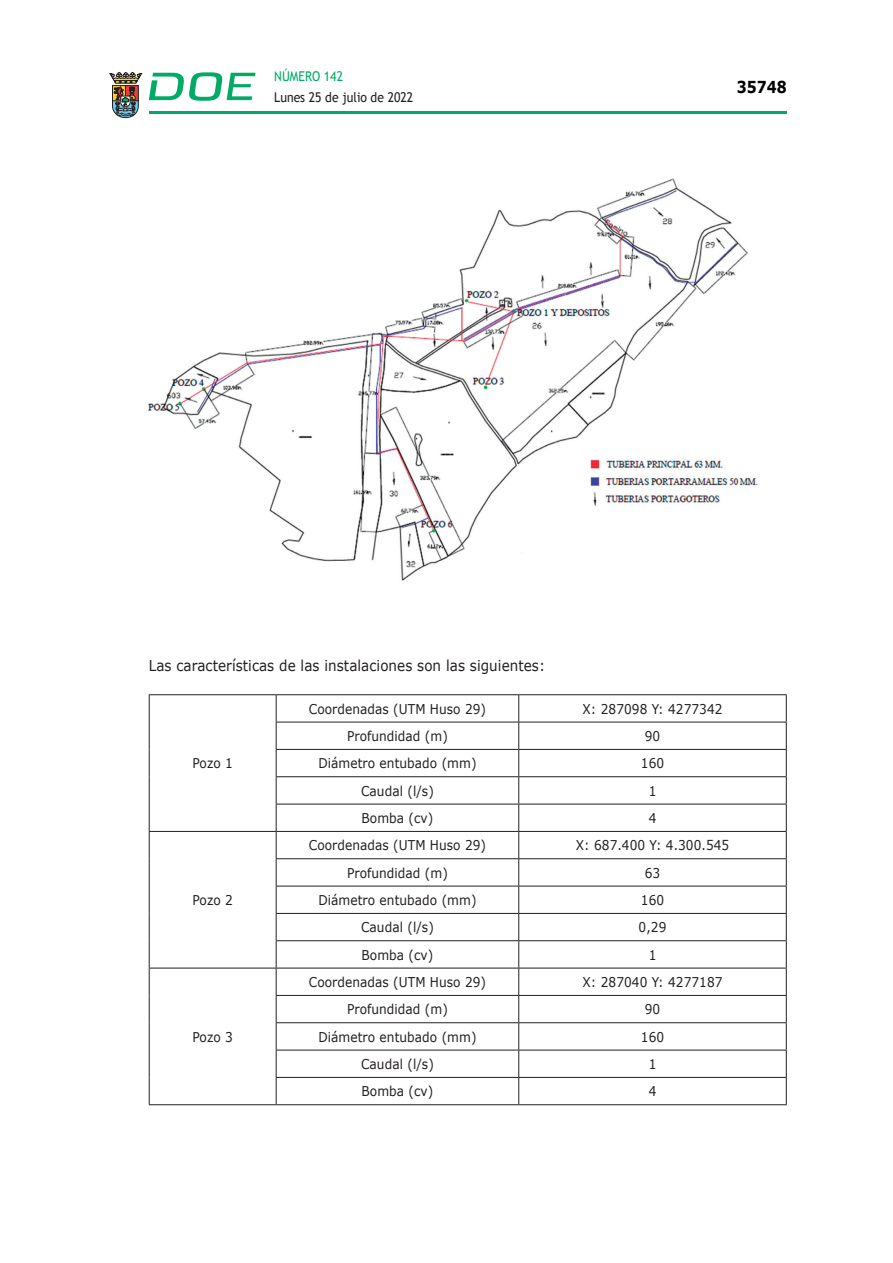
<style>
.page{position:relative;width:893px;height:1263px;background:#fff}
.page>*{position:absolute;margin:0;border:0;box-sizing:border-box;transform-origin:0 0}
.t1{font:700 16.5px "Verdana";color:#000;scale:.85 1}
.CUERPO_DE_TEXTO{font:15px "Verdana";letter-spacing:.005em;color:#231f20;scale:.9 1}
.CUERPO_DE_TEXTO-2{font:13.5px "Verdana";letter-spacing:.005em;color:#231f20;scale:.9 1}
.TABLATITULO{font:13.5px "Verdana";letter-spacing:.005em;color:#231f20;scale:.9 1}
.t2{font:13.5px "Trebuchet MS";color:#231f20;scale:.9 1}
.t3{font:13.5px "Trebuchet MS";color:#00ab67;scale:.9 1}
</style>
<div class="page">
<hr style="left:149px;top:111px;width:638px;height:3px;background:#00ab66">
<svg style="left:109px;top:72px;width:33px;height:46px"></svg>
<svg style="left:149px;top:72px;width:106px;height:29px"></svg>
<hr style="left:149px;top:694px;width:127px;height:1px;background:#231f20">
<hr style="left:276px;top:694px;width:243px;height:1px;background:#231f20">
<hr style="left:519px;top:694px;width:268px;height:1px;background:#231f20">
<hr style="left:276px;top:722px;width:243px;height:1px;background:#231f20">
<hr style="left:519px;top:722px;width:268px;height:1px;background:#231f20">
<hr style="left:276px;top:749px;width:243px;height:1px;background:#231f20">
<hr style="left:519px;top:749px;width:268px;height:1px;background:#231f20">
<hr style="left:276px;top:776px;width:243px;height:1px;background:#231f20">
<hr style="left:519px;top:776px;width:268px;height:1px;background:#231f20">
<hr style="left:276px;top:804px;width:243px;height:1px;background:#231f20">
<hr style="left:519px;top:804px;width:268px;height:1px;background:#231f20">
<hr style="left:149px;top:831px;width:127px;height:1px;background:#231f20">
<hr style="left:276px;top:831px;width:243px;height:1px;background:#231f20">
<hr style="left:519px;top:831px;width:268px;height:1px;background:#231f20">
<hr style="left:276px;top:858px;width:243px;height:1px;background:#231f20">
<hr style="left:519px;top:858px;width:268px;height:1px;background:#231f20">
<hr style="left:276px;top:886px;width:243px;height:1px;background:#231f20">
<hr style="left:519px;top:886px;width:268px;height:1px;background:#231f20">
<hr style="left:276px;top:913px;width:243px;height:1px;background:#231f20">
<hr style="left:519px;top:913px;width:268px;height:1px;background:#231f20">
<hr style="left:276px;top:940px;width:243px;height:1px;background:#231f20">
<hr style="left:519px;top:940px;width:268px;height:1px;background:#231f20">
<hr style="left:149px;top:968px;width:127px;height:1px;background:#231f20">
<hr style="left:276px;top:968px;width:243px;height:1px;background:#231f20">
<hr style="left:519px;top:968px;width:268px;height:1px;background:#231f20">
<hr style="left:276px;top:995px;width:243px;height:1px;background:#231f20">
<hr style="left:519px;top:995px;width:268px;height:1px;background:#231f20">
<hr style="left:276px;top:1022px;width:243px;height:1px;background:#231f20">
<hr style="left:519px;top:1022px;width:268px;height:1px;background:#231f20">
<hr style="left:276px;top:1050px;width:243px;height:1px;background:#231f20">
<hr style="left:519px;top:1050px;width:268px;height:1px;background:#231f20">
<hr style="left:276px;top:1077px;width:243px;height:1px;background:#231f20">
<hr style="left:519px;top:1077px;width:268px;height:1px;background:#231f20">
<hr style="left:149px;top:1104px;width:127px;height:1px;background:#231f20">
<hr style="left:276px;top:1104px;width:243px;height:1px;background:#231f20">
<hr style="left:519px;top:1104px;width:268px;height:1px;background:#231f20">
<svg style="left:149px;top:695px;width:1px;height:409px"></svg>
<svg style="left:276px;top:695px;width:1px;height:409px"></svg>
<svg style="left:518px;top:695px;width:1px;height:409px"></svg>
<svg style="left:786px;top:695px;width:1px;height:409px"></svg>
<img style="left:149px;top:178px;width:609px;height:403px">
<p class="t3" style="left:274px;top:67px;width:78px">NÚMERO 142</p>
<p class="t2" style="left:274px;top:88px;width:156px">Lunes 25 de julio de 2022</p>
<p class="t1" style="left:737px;top:75px;width:60px">35748</p>
<p class="CUERPO_DE_TEXTO" style="left:149px;top:656px;width:442px">Las características de las instalaciones son las siguientes:</p>
<p class="TABLATITULO" style="left:192px;top:754px;width:46px">Pozo 1</p>
<p class="CUERPO_DE_TEXTO-2" style="left:192px;top:891px;width:46px">Pozo 2</p>
<p class="CUERPO_DE_TEXTO-2" style="left:192px;top:1027px;width:46px">Pozo 3</p>
<p class="TABLATITULO" style="left:309px;top:699px;width:199px">Coordenadas (UTM Huso 29)</p>
<p class="TABLATITULO" style="left:582px;top:699px;width:157px">X: 287098 Y: 4277342</p>
<p class="CUERPO_DE_TEXTO-2" style="left:347px;top:727px;width:114px">Profundidad (m)</p>
<p class="CUERPO_DE_TEXTO-2" style="left:645px;top:727px;width:19px">90</p>
<p class="CUERPO_DE_TEXTO-2" style="left:318px;top:754px;width:177px">Diámetro entubado (mm)</p>
<p class="CUERPO_DE_TEXTO-2" style="left:641px;top:754px;width:27px">160</p>
<p class="CUERPO_DE_TEXTO-2" style="left:361px;top:781px;width:82px">Caudal (l/s)</p>
<p class="CUERPO_DE_TEXTO-2" style="left:649px;top:781px;width:10px">1</p>
<p class="CUERPO_DE_TEXTO-2" style="left:362px;top:809px;width:81px">Bomba (cv)</p>
<p class="CUERPO_DE_TEXTO-2" style="left:649px;top:809px;width:10px">4</p>
<p class="CUERPO_DE_TEXTO-2" style="left:309px;top:836px;width:199px">Coordenadas (UTM Huso 29)</p>
<p class="CUERPO_DE_TEXTO-2" style="left:576px;top:836px;width:172px">X: 687.400 Y: 4.300.545</p>
<p class="CUERPO_DE_TEXTO-2" style="left:347px;top:863px;width:114px">Profundidad (m)</p>
<p class="CUERPO_DE_TEXTO-2" style="left:645px;top:863px;width:19px">63</p>
<p class="CUERPO_DE_TEXTO-2" style="left:318px;top:891px;width:177px">Diámetro entubado (mm)</p>
<p class="CUERPO_DE_TEXTO-2" style="left:641px;top:891px;width:27px">160</p>
<p class="CUERPO_DE_TEXTO-2" style="left:361px;top:918px;width:82px">Caudal (l/s)</p>
<p class="CUERPO_DE_TEXTO-2" style="left:639px;top:918px;width:32px">0,29</p>
<p class="CUERPO_DE_TEXTO-2" style="left:362px;top:945px;width:81px">Bomba (cv)</p>
<p class="CUERPO_DE_TEXTO-2" style="left:649px;top:945px;width:10px">1</p>
<p class="CUERPO_DE_TEXTO-2" style="left:309px;top:973px;width:199px">Coordenadas (UTM Huso 29)</p>
<p class="CUERPO_DE_TEXTO-2" style="left:582px;top:973px;width:157px">X: 287040 Y: 4277187</p>
<p class="CUERPO_DE_TEXTO-2" style="left:347px;top:1000px;width:114px">Profundidad (m)</p>
<p class="CUERPO_DE_TEXTO-2" style="left:645px;top:1000px;width:19px">90</p>
<p class="CUERPO_DE_TEXTO-2" style="left:318px;top:1027px;width:177px">Diámetro entubado (mm)</p>
<p class="CUERPO_DE_TEXTO-2" style="left:641px;top:1027px;width:27px">160</p>
<p class="CUERPO_DE_TEXTO-2" style="left:361px;top:1055px;width:82px">Caudal (l/s)</p>
<p class="CUERPO_DE_TEXTO-2" style="left:649px;top:1055px;width:10px">1</p>
<p class="CUERPO_DE_TEXTO-2" style="left:362px;top:1082px;width:81px">Bomba (cv)</p>
<p class="CUERPO_DE_TEXTO-2" style="left:649px;top:1082px;width:10px">4</p>
</div>
